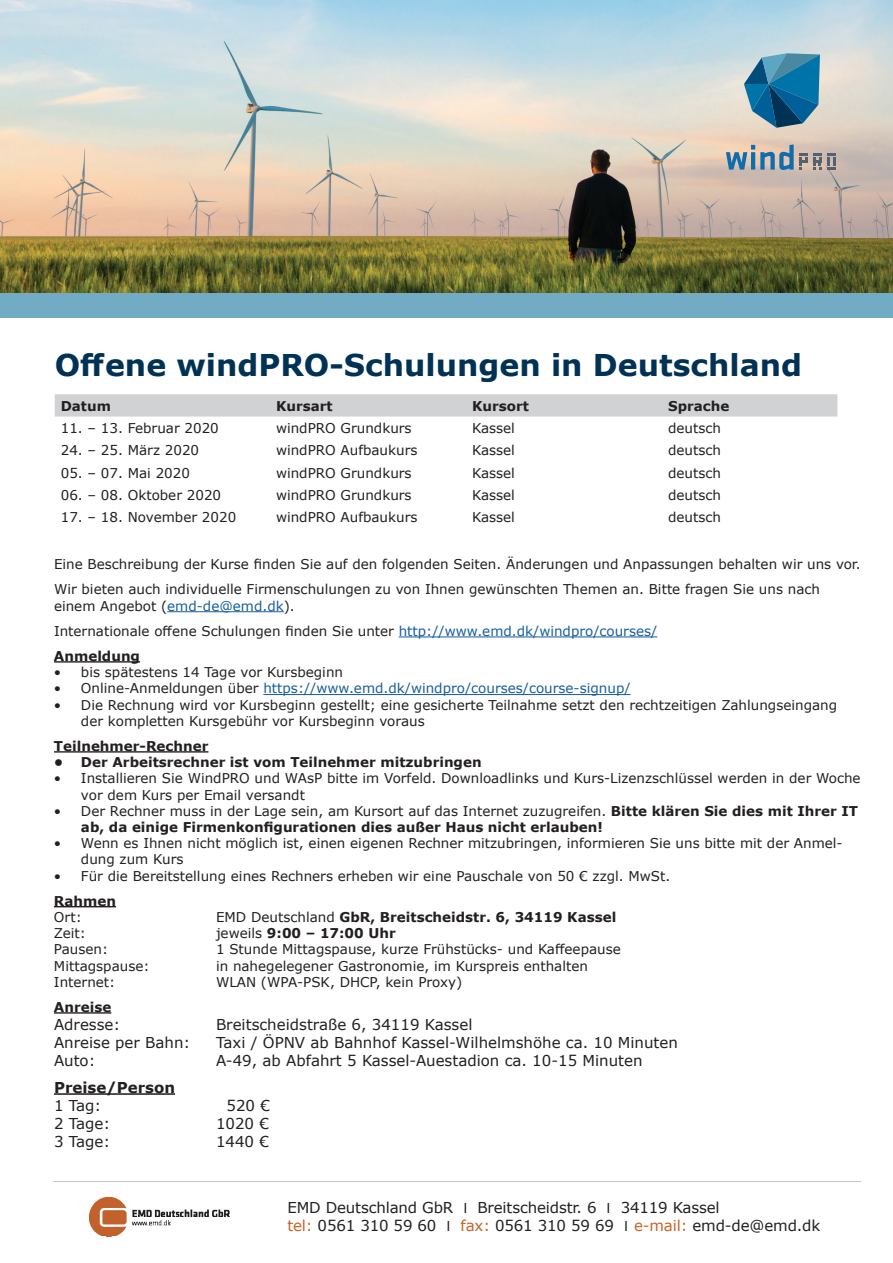
<style>
.page{position:relative;width:893px;height:1263px;background:#fff}
.page>*{position:absolute;margin:0;border:0;box-sizing:border-box;transform-origin:0 0}
.t1{font:700 30px "Verdana";color:#003256}
.t2{font:15px/18px "Verdana";color:#231f20}
.t3{font:700 15px "Verdana";color:#231f20}
.t4{font:13.5px/25.2px "Verdana";color:#231f20}
.t5{font:700 13.5px/16.2px "Verdana";color:#231f20}
.t6{font:13.5px "Verdana";color:#175d9e}
.s1{color:#175d9e}
.s2{font-weight:700}
.s3{color:#231f20}
.s4{font-weight:400}
.s5{font-family:"Klavika Basic"}
.s6{color:#c86228}
</style>
<div class="page">
<img style="left:0;top:0;width:893px;height:293px">
<svg style="left:726px;top:144px;width:110px;height:26px;background:#9ca4a9"></svg>
<svg style="left:744px;top:53px;width:76px;height:75px;background:#3e82a4"></svg>
<div style="left:0;top:293px;width:893px;height:24px;background:#72abc4"></div>
<svg style="left:55px;top:394px;width:782px;height:23px;background:#d2d3d5"></svg>
<hr style="left:167px;top:611px;width:117px;height:1px;background:#175d9e">
<hr style="left:399px;top:636px;width:258px;height:1px;background:#175d9e">
<hr style="left:54px;top:661px;width:86px;height:1px;background:#231f20">
<hr style="left:263px;top:694px;width:367px;height:1px;background:#175d9e">
<hr style="left:54px;top:751px;width:154px;height:1px;background:#231f20">
<hr style="left:54px;top:906px;width:62px;height:1px;background:#231f20">
<hr style="left:54px;top:1012px;width:57px;height:1px;background:#231f20">
<hr style="left:54px;top:1093px;width:121px;height:2px;background:#231f20">
<hr style="left:53px;top:1181px;width:808px;height:1px;background:#231f20">
<img style="left:89px;top:1198px;width:141px;height:39px">
<h1 class="t1" style="left:55px;top:343px;width:749px">Offene windPRO-Schulungen in Deutschland</h1>
<p class="t5" style="left:61px;top:397px;width:52px">Datum</p>
<p class="t5" style="left:276px;top:397px;width:58px">Kursart</p>
<p class="t5" style="left:472px;top:397px;width:58px">Kursort</p>
<p class="t5" style="left:668px;top:397px;width:63px">Sprache</p>
<p class="t4" style="left:61px;top:415px;width:160px">11. – 13. Februar 2020</p>
<p class="t4" style="left:276px;top:415px;width:137px">windPRO Grundkurs</p>
<p class="t4" style="left:472px;top:415px;width:44px">Kassel</p>
<p class="t4" style="left:668px;top:415px;width:54px">deutsch</p>
<p class="t4" style="left:61px;top:438px;width:140px">24. – 25. März 2020</p>
<p class="t4" style="left:276px;top:438px;width:143px">windPRO Aufbaukurs</p>
<p class="t4" style="left:472px;top:438px;width:44px">Kassel</p>
<p class="t4" style="left:668px;top:438px;width:54px">deutsch</p>
<p class="t4" style="left:61px;top:460px;width:131px">05. – 07. Mai 2020</p>
<p class="t4" style="left:276px;top:460px;width:137px">windPRO Grundkurs</p>
<p class="t4" style="left:472px;top:460px;width:44px">Kassel</p>
<p class="t4" style="left:668px;top:460px;width:54px">deutsch</p>
<p class="t4" style="left:61px;top:482px;width:162px">06. – 08. Oktober 2020</p>
<p class="t4" style="left:276px;top:482px;width:137px">windPRO Grundkurs</p>
<p class="t4" style="left:472px;top:482px;width:44px">Kassel</p>
<p class="t4" style="left:668px;top:482px;width:54px">deutsch</p>
<p class="t4" style="left:61px;top:505px;width:177px">17. – 18. November 2020</p>
<p class="t4" style="left:276px;top:505px;width:143px">windPRO Aufbaukurs</p>
<p class="t4" style="left:472px;top:505px;width:44px">Kassel</p>
<p class="t4" style="left:668px;top:505px;width:54px">deutsch</p>
<p class="t4" style="left:54px;top:551px;width:808px">Eine Beschreibung der Kurse finden Sie auf den folgenden Seiten. Änderungen und Anpassungen behalten wir uns vor.<br>Wir bieten auch individuelle Firmenschulungen zu von Ihnen gewünschten Themen an. Bitte fragen Sie uns nach</p>
<p class="t4" style="left:54px;top:593px;width:605px">einem Angebot (<span class="s1">emd-de@emd.dk</span>).<br>Internationale offene Schulungen finden Sie unter <span class="s1">http://www.emd.dk/windpro/courses/<br></span><span class="s2">Anmeldung</span></p>
<p class="t4" style="left:54px;top:659px;width:291px">• bis spätestens 14 Tage vor Kursbeginn</p>
<p class="t6" style="left:54px;top:679px;width:578px"><span class="s3">• Online-Anmeldungen über</span> https://www.emd.dk/windpro/courses/course-signup/</p>
<p class="t4" style="left:81px;top:696px;width:758px;line-height:16.2px;text-indent:-27px">• Die Rechnung wird vor Kursbeginn gestellt; eine gesicherte Teilnahme setzt den rechtzeitigen Zahlungseingang der kompletten Kursgebühr vor Kursbeginn voraus</p>
<p class="t5" style="left:54px;top:738px;width:156px">Teilnehmer-Rechner</p>
<p class="t5" style="left:54px;top:754px;width:429px">• Der Arbeitsrechner ist vom Teilnehmer mitzubringen</p>
<p class="t4" style="left:81px;top:770px;width:781px;line-height:16.2px;text-indent:-27px">• Installieren Sie WindPRO und WAsP bitte im Vorfeld. Downloadlinks und Kurs-Lizenzschlüssel werden in der Woche vor dem Kurs per Email versandt</p>
<p class="t5" style="left:81px;top:802px;width:778px;text-indent:-27px"><span class="s4">• Der Rechner muss in der Lage sein, am Kursort auf das Internet zuzugreifen.</span> Bitte klären Sie dies mit Ihrer IT ab, da einige Firmenkonfigurationen dies außer Haus nicht erlauben!</p>
<p class="t4" style="left:81px;top:835px;width:763px;line-height:16.2px;text-indent:-27px">• Wenn es Ihnen nicht möglich ist, einen eigenen Rechner mitzubringen, informieren Sie uns bitte mit der Anmel&shy;dung zum Kurs</p>
<p class="t4" style="left:54px;top:863px;width:618px">• Für die Bereitstellung eines Rechners erheben wir eine Pauschale von 50 € zzgl. MwSt.</p>
<p class="t5" style="left:54px;top:892px;width:64px">Rahmen</p>
<p class="t4" style="left:54px;top:904px;width:29px">Ort:</p>
<p class="t5" style="left:216px;top:909px;width:402px"><span class="s4">EMD Deutschland</span> GbR, Breitscheidstr. 6, 34119 Kassel</p>
<p class="t4" style="left:54px;top:920px;width:34px">Zeit:</p>
<p class="t5" style="left:216px;top:925px;width:181px"><span class="s4">jeweils</span> 9:00 – 17:00 Uhr</p>
<p class="t4" style="left:54px;top:937px;width:56px">Pausen:</p>
<p class="t4" style="left:216px;top:937px;width:406px">1 Stunde Mittagspause, kurze Frühstücks- und Kaffeepause</p>
<p class="t4" style="left:54px;top:953px;width:97px">Mittagspause:</p>
<p class="t4" style="left:216px;top:953px;width:373px">in nahegelegener Gastronomie, im Kurspreis enthalten</p>
<p class="t4" style="left:54px;top:969px;width:63px">Internet:</p>
<p class="t4" style="left:216px;top:969px;width:248px">WLAN (WPA-PSK, DHCP, kein Proxy)</p>
<p class="t5" style="left:54px;top:999px;width:59px">Anreise</p>
<p class="t2" style="left:54px;top:1015px;width:68px">Adresse:</p>
<p class="t2" style="left:216px;top:1015px;width:258px">Breitscheidstraße 6, 34119 Kassel</p>
<p class="t2" style="left:54px;top:1033px;width:138px">Anreise per Bahn:</p>
<p class="t2" style="left:216px;top:1033px;width:463px">Taxi / ÖPNV ab Bahnhof Kassel-Wilhelmshöhe ca. 10 Minuten</p>
<p class="t2" style="left:54px;top:1051px;width:43px">Auto:</p>
<p class="t2" style="left:216px;top:1051px;width:428px">A-49, ab Abfahrt 5 Kassel-Auestadion ca. 10-15 Minuten</p>
<p class="t3" style="left:54px;top:1077px;width:123px">Preise/Person</p>
<p class="t2" style="left:54px;top:1096px;width:49px">1 Tag:</p>
<p class="t2" style="left:227px;top:1096px;width:45px">520 €</p>
<p class="t2" style="left:54px;top:1114px;width:58px">2 Tage:</p>
<p class="t2" style="left:216px;top:1114px;width:54px">1020 €</p>
<p class="t2" style="left:54px;top:1132px;width:58px">3 Tage:</p>
<p class="t2" style="left:216px;top:1132px;width:54px">1440 €</p>
<p class="t2" style="left:287px;top:1199px;width:534px">EMD Deutschland GbR <span class="s5">I</span> Breitscheidstr. 6 <span class="s5">I</span> 34119 Kassel<br><span class="s6">tel:</span> 0561 310 59 60 <span class="s5">I</span> <span class="s6">fax:</span> 0561 310 59 69 <span class="s5">I</span> <span class="s6">e-mail:</span> emd-de@emd.dk</p>
</div>
